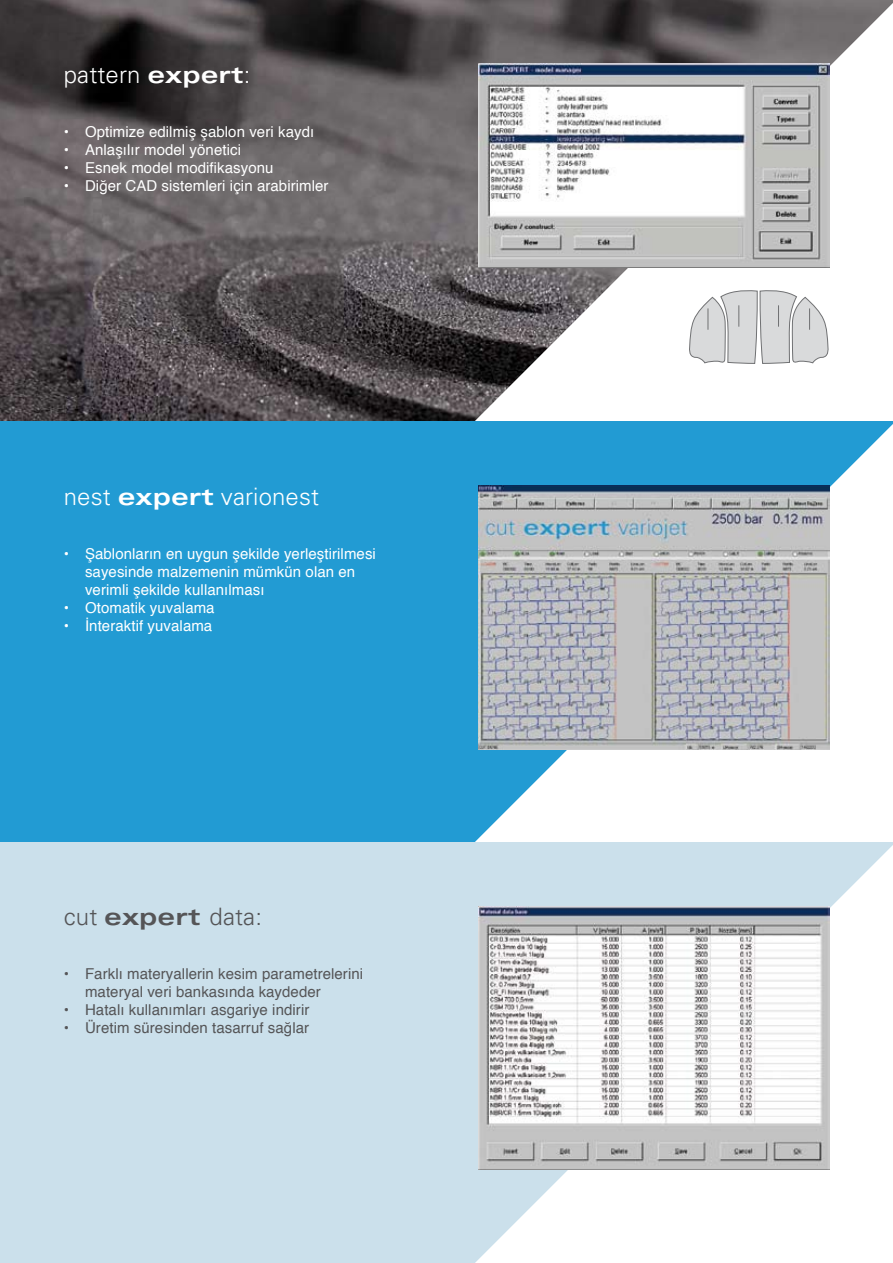
<style>
.page{position:relative;width:893px;height:1263px;background:#fff}
.page>*{position:absolute;margin:0;border:0;box-sizing:border-box;transform-origin:0 0}
.t1{font:300 24px "Univers";letter-spacing:.005em;color:#fff}
.t2{font:300 24px "Univers";letter-spacing:.005em;color:#555557}
.t3{font:15px/18px "Helvetica";letter-spacing:.005em;color:#fff}
.t4{font:15px/18px "Helvetica";letter-spacing:.005em;color:#555557}
.s1{font-weight:700;font-stretch:expanded}
</style>
<div class="page">
<img style="left:0;top:0;width:893px;height:421px">
<svg style="left:475px;top:3px;width:418px;height:418px"></svg>
<div style="left:0;top:421px;width:893px;height:421px;background:#229bd3"></div>
<svg style="left:475px;top:424px;width:418px;height:418px;fill:#fff"></svg>
<div style="left:0;top:842px;width:893px;height:421px;background:#cbe0eb"></div>
<svg style="left:475px;top:845px;width:418px;height:418px;fill:#fff"></svg>
<img style="left:478px;top:486px;width:351px;height:263px">
<img style="left:478px;top:906px;width:351px;height:263px">
<img style="left:478px;top:64px;width:351px;height:203px">
<svg style="left:689px;top:290px;width:139px;height:74px"></svg>
<h1 class="t1" style="left:64px;top:60px;width:188px">pattern <span class="s1">expert</span>:</h1>
<p class="t3" style="left:64px;top:123px;width:252px">• Optimize edilmiş şablon veri kaydı</p>
<p class="t3" style="left:64px;top:141px;width:179px">• Anlaşılır model yönetici</p>
<p class="t3" style="left:64px;top:159px;width:211px">• Esnek model modifikasyonu</p>
<p class="t3" style="left:64px;top:177px;width:266px">• Diğer CAD sistemleri için arabirimler</p>
<h1 class="t1" style="left:64px;top:482px;width:257px">nest <span class="s1">expert</span> varionest</h1>
<p class="t3" style="left:85px;top:545px;width:292px;text-indent:-21px">• Şablonların en uygun şekilde yerleştirilmesi sayesinde malzemenin mümkün olan en verimli şekilde kullanılması</p>
<p class="t3" style="left:64px;top:599px;width:152px">• Otomatik yuvalama</p>
<p class="t3" style="left:64px;top:617px;width:150px">• İnteraktif yuvalama</p>
<h1 class="t2" style="left:64px;top:902px;width:200px">cut <span class="s1">expert</span> data:</h1>
<p class="t4" style="left:85px;top:965px;width:280px;text-indent:-21px">• Farklı materyallerin kesim parametrelerini materyal veri bankasında kaydeder</p>
<p class="t4" style="left:64px;top:1001px;width:247px">• Hatalı kullanımları asgariye indirir</p>
<p class="t4" style="left:64px;top:1019px;width:247px">• Üretim süresinden tasarruf sağlar</p>
</div>
